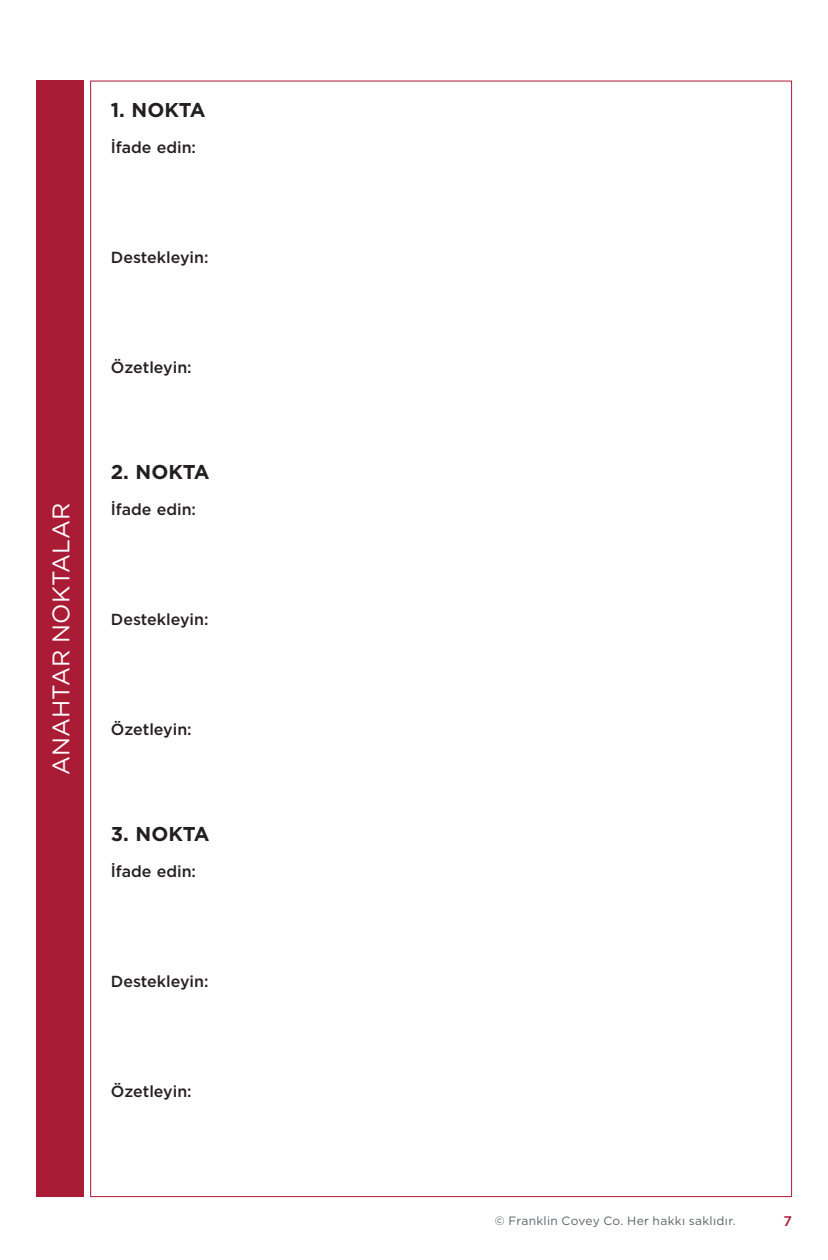
<style>
.page{position:relative;width:828px;height:1260px;background:#fff}
.page>*{position:absolute;margin:0;border:0;box-sizing:border-box;transform-origin:0 0}
.t1{font:24px "Gotham";color:#fff}
.t2{font:700 20px "Gotham";letter-spacing:-.005em;color:#231f20}
.t3{font:500 16px "Gotham";color:#231f20}
.t4{font:500 14px "Gotham";color:#aa1c35}
.t5{font:12px "Gotham";letter-spacing:.03em;color:#5c6065}
</style>
<div class="page">
<div style="left:36px;top:81px;width:48px;height:1116px;background:#aa1c35"></div>
<h1 class="t1" style="left:46px;top:775px;width:273px;rotate:-90deg">ANAHTAR NOKTALAR</h1>
<p class="t2" style="left:111px;top:97px;width:96px">1. NOKTA</p>
<p class="t3" style="left:111px;top:137px;width:87px">İfade edin:</p>
<p class="t3" style="left:111px;top:247px;width:99px">Destekleyin:</p>
<p class="t3" style="left:111px;top:357px;width:82px">Özetleyin:</p>
<p class="t2" style="left:111px;top:459px;width:100px">2. NOKTA</p>
<p class="t3" style="left:111px;top:499px;width:87px">İfade edin:</p>
<p class="t3" style="left:111px;top:609px;width:99px">Destekleyin:</p>
<p class="t3" style="left:111px;top:719px;width:82px">Özetleyin:</p>
<p class="t2" style="left:111px;top:821px;width:100px">3. NOKTA</p>
<p class="t3" style="left:111px;top:861px;width:87px">İfade edin:</p>
<p class="t3" style="left:111px;top:971px;width:99px">Destekleyin:</p>
<p class="t3" style="left:111px;top:1081px;width:82px">Özetleyin:</p>
<p class="t5" style="left:495px;top:1213px;width:242px">© Franklin Covey Co. Her hakkı saklıdır.</p>
<p class="t4" style="left:783px;top:1212px;width:10px">7</p>
</div>
